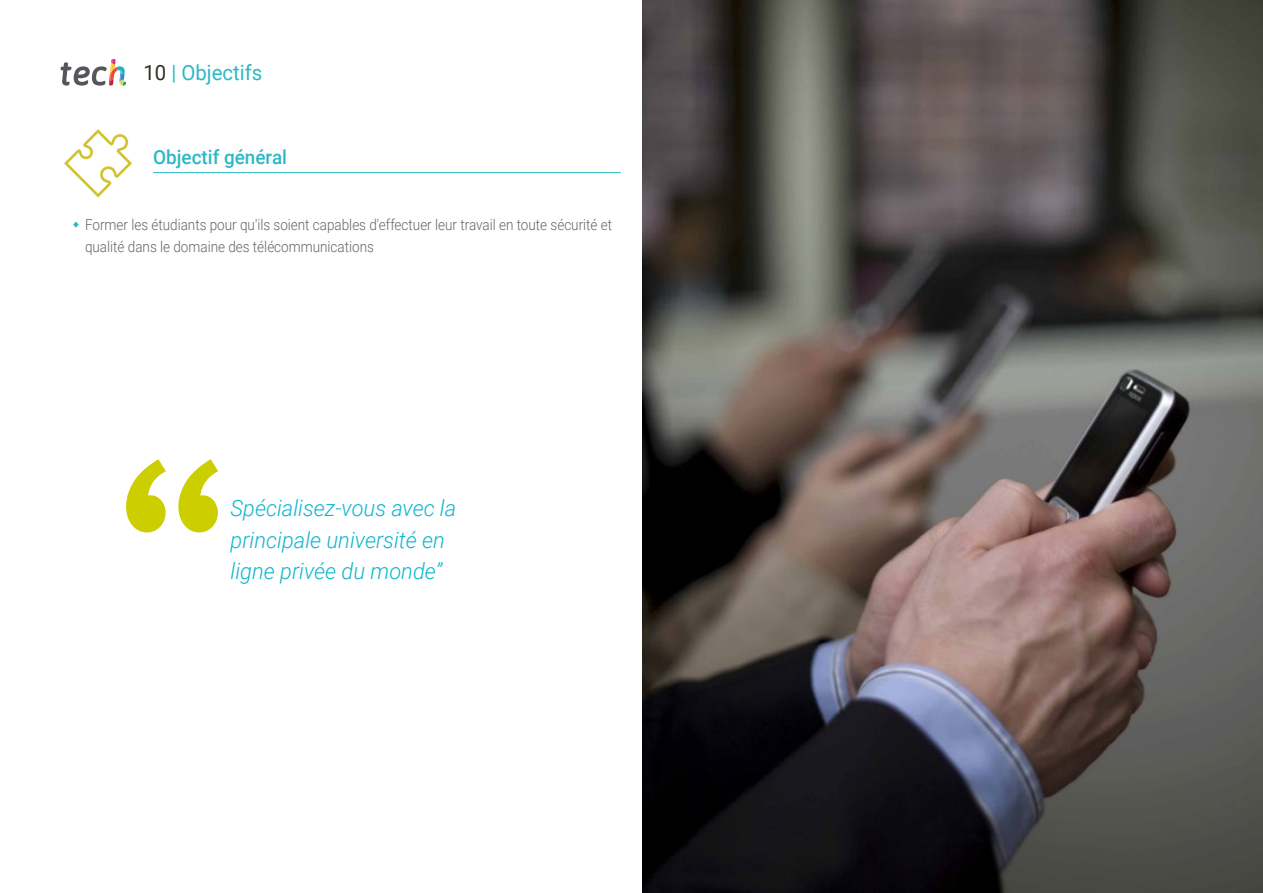
<style>
.page{position:relative;width:1263px;height:893px;background:#fff}
.page>*{position:absolute;margin:0;border:0;box-sizing:border-box;transform-origin:0 0}
.t1{font:italic 300 22.5px/31.5px "Roboto";color:#0fb6cf}
.t2{font:21px "Roboto";color:#2db8c5}
.t3{font:500 19.5px "Roboto";color:#2db8c5}
.t4{font:300 15px/22.5px "Roboto";color:#61646a;scale:.9 1}
.s1{color:#312e20}
</style>
<div class="page">
<svg style="left:61px;top:59px;width:65px;height:27px"></svg>
<img style="left:642px;top:0;width:621px;height:893px">
<svg style="left:126px;top:459px;width:92px;height:73px"></svg>
<hr style="left:153px;top:172px;width:468px;height:1px;background:#2db8c5">
<svg style="left:64px;top:129px;width:68px;height:68px"></svg>
<h2 class="t2" style="left:144px;top:57px;width:120px"><span class="s1">10</span> | Objectifs</h2>
<h3 class="t3" style="left:153px;top:144px;width:135px">Objectif général</h3>
<p class="t4" style="left:85px;top:213px;width:587px">Former les étudiants pour qu'ils soient capables d'effectuer leur travail en toute sécurité et qualité dans le domaine des télécommunications</p>
<h1 class="t1" style="left:231px;top:492px;width:227px">Spécialisez-vous avec la principale université en ligne privée du monde”</h1>
</div>
